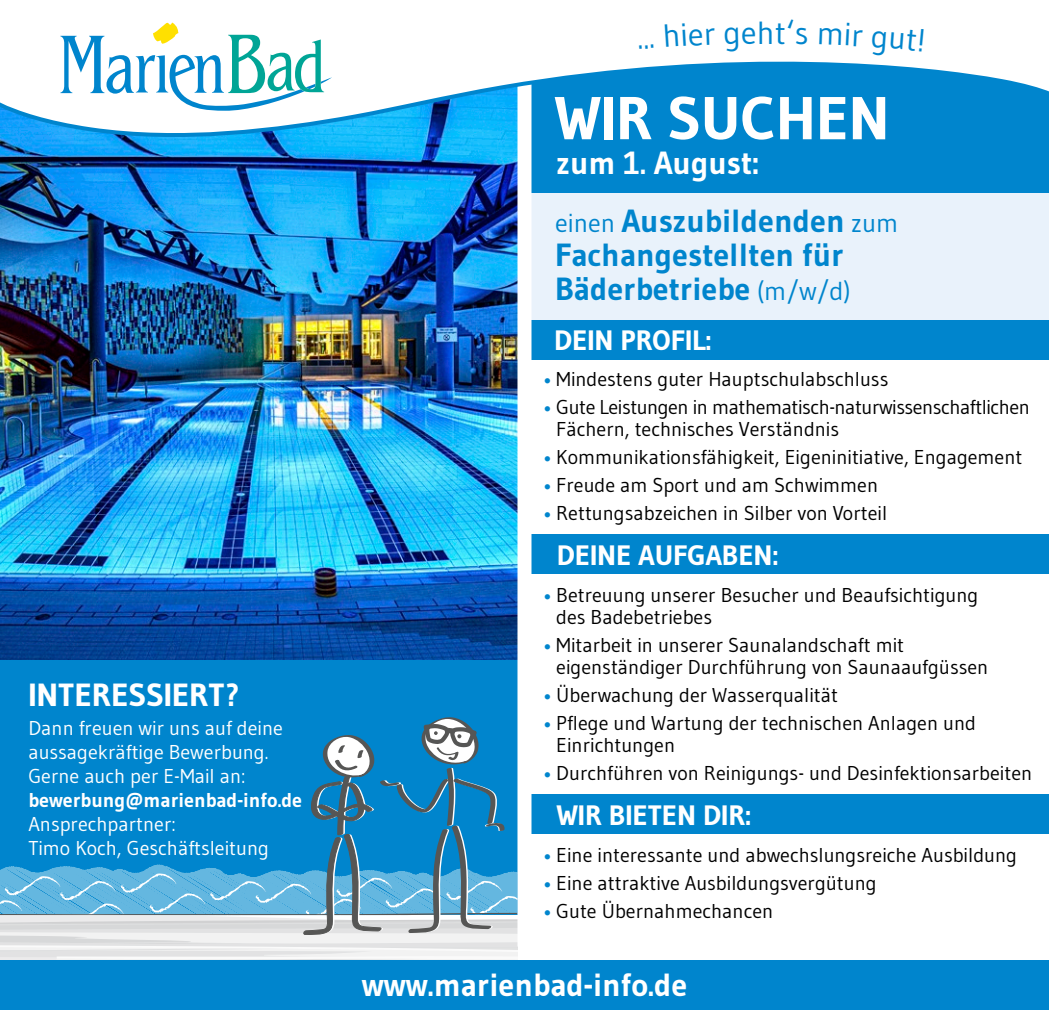
<style>
.page{position:relative;width:1049px;height:1010px;background:#fff}
.page>*{position:absolute;margin:0;border:0;box-sizing:border-box;transform-origin:0 0}
.t1{font:700 60.2px "Gudea";color:#fff}
.t2{font:700 32px "Gudea";color:#0085cd}
.t3{font:700 32px "Gudea";color:#fff}
.t4{font:32px "Gudea";color:#0085cd}
.t5{font:700 28px "Gudea";color:#fff}
.t6{font:20px/22px "Gudea";color:#000}
.t7{font:20px "Gudea";color:#fff}
.t8{font:20px/22px "Gudea";letter-spacing:-.02em;color:#000}
.t9{font:700 20px "Gudea";color:#fff}
.s1{font-weight:400;font-size:26px}
.s2{font-family:"Myriad Pro";font-weight:700;color:#0085cd}
</style>
<div class="page">
<div style="left:524px;top:188px;width:525px;height:134px;background:#e9f2fb"></div>
<img style="left:0;top:147px;width:517px;height:513px">
<div style="left:524px;top:0;width:525px;height:192px;background:#0085cd"></div>
<div style="left:524px;top:320px;width:525px;height:39px;background:#0085cd"></div>
<div style="left:524px;top:534px;width:525px;height:40px;background:#0085cd"></div>
<div style="left:524px;top:794px;width:525px;height:39px;background:#0085cd"></div>
<div style="left:0;top:660px;width:517px;height:253px;background:#0085cd"></div>
<svg style="left:0;top:717px;width:518px;height:243px"></svg>
<div style="left:517px;top:3px;width:14px;height:943px;background:#fff"></div>
<svg style="left:0;top:0;width:1049px;height:147px"></svg>
<svg style="left:60px;top:22px;width:273px;height:89px"></svg>
<div style="left:0;top:960px;width:1049px;height:49px;background:#0085cd"></div>
<div style="left:639px;top:24px;width:76px;height:25px;background:#fff"></div>
<svg style="left:725px;top:27px;width:30px;height:25px"></svg>
<svg style="left:788px;top:19px;width:19px;height:25px"></svg>
<svg style="left:819px;top:23px;width:44px;height:23px"></svg>
<svg style="left:871px;top:29px;width:53px;height:27px"></svg>
<p class="t3" style="left:28px;top:675px;width:213px">INTERESSIERT?</p>
<p class="t7" style="left:28px;top:715px;width:256px">Dann freuen wir uns auf deine</p>
<p class="t7" style="left:28px;top:739px;width:242px">aussagekräftige Bewerbung.</p>
<p class="t7" style="left:28px;top:763px;width:219px">Gerne auch per E-Mail an:</p>
<p class="t9" style="left:28px;top:787px;width:275px">bewerbung@marienbad-info.de</p>
<p class="t7" style="left:28px;top:811px;width:149px">Ansprechpartner:</p>
<p class="t7" style="left:28px;top:835px;width:242px">Timo Koch, Geschäftsleitung</p>
<h2 class="t4" style="left:757px;top:12px;width:31px">ht</h2>
<p class="t1" style="left:555px;top:81px;width:336px">WIR SUCHEN</p>
<p class="t3" style="left:556px;top:143px;width:204px">zum 1. August:</p>
<p class="t2" style="left:555px;top:201px;width:345px"><span class="s1">einen</span> Auszubildenden <span class="s1">zum</span></p>
<p class="t2" style="left:555px;top:235px;width:290px">Fachangestellten für</p>
<p class="t2" style="left:555px;top:269px;width:297px">Bäderbetriebe <span class="s1">(m/w/d)</span></p>
<p class="t5" style="left:554px;top:322px;width:159px">DEIN PROFIL:</p>
<p class="t6" style="left:544px;top:367px;width:346px"><span class="s2">•</span> Mindestens guter Hauptschulabschluss</p>
<p class="t8" style="left:556px;top:395px;width:475px;text-indent:-12px"><span class="s2">•</span> Gute Leistungen in mathematisch-naturwissenschaftlichen<br>Fächern, technisches Verständnis</p>
<p class="t6" style="left:544px;top:445px;width:480px"><span class="s2">•</span> Kommunikationsfähigkeit, Eigeninitiative, Engagement</p>
<p class="t6" style="left:544px;top:473px;width:335px"><span class="s2">•</span> Freude am Sport und am Schwimmen</p>
<p class="t6" style="left:544px;top:501px;width:344px"><span class="s2">•</span> Rettungsabzeichen in Silber von Vorteil</p>
<p class="t5" style="left:557px;top:537px;width:223px">DEINE AUFGABEN:</p>
<p class="t6" style="left:556px;top:583px;width:424px;text-indent:-12px"><span class="s2">•</span> Betreuung unserer Besucher und Beaufsichtigung des Badebetriebes</p>
<p class="t6" style="left:556px;top:633px;width:433px;text-indent:-12px"><span class="s2">•</span> Mitarbeit in unserer Saunalandschaft mit eigenständiger Durchführung von Saunaaufgüssen</p>
<p class="t6" style="left:544px;top:683px;width:295px"><span class="s2">•</span> Überwachung der Wasserqualität</p>
<p class="t6" style="left:556px;top:711px;width:421px;text-indent:-12px"><span class="s2">•</span> Pflege und Wartung der technischen Anlagen und<br>Einrichtungen</p>
<p class="t6" style="left:544px;top:761px;width:489px"><span class="s2">•</span> Durchführen von Reinigungs- und Desinfektionsarbeiten</p>
<p class="t5" style="left:557px;top:797px;width:196px">WIR BIETEN DIR:</p>
<p class="t6" style="left:544px;top:843px;width:474px"><span class="s2">•</span> Eine interessante und abwechslungsreiche Ausbildung</p>
<p class="t6" style="left:544px;top:871px;width:334px"><span class="s2">•</span> Eine attraktive Ausbildungsvergütung</p>
<p class="t6" style="left:544px;top:899px;width:230px"><span class="s2">•</span> Gute Übernahmechancen</p>
<h2 class="t3" style="left:362px;top:964px;width:327px">www.marienbad-info.de</h2>
</div>
